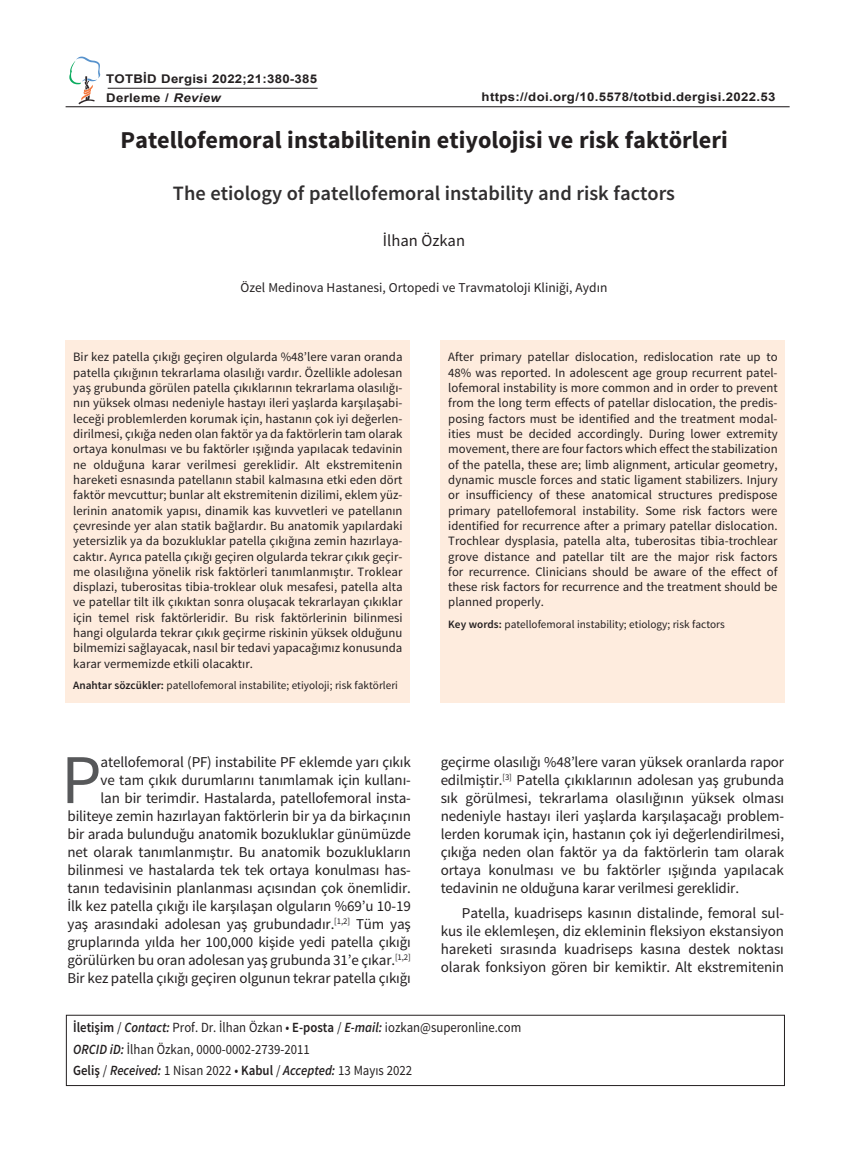
<style>
.page{position:relative;width:851px;height:1149px;background:#fff}
.page>*{position:absolute;margin:0;border:0;box-sizing:border-box;transform-origin:0 0}
.t1{font:69.9px "Source Sans Pro";color:#57585a}
.t2{font:700 24.15px "Source Sans Pro";color:#231f20}
.t3{font:600 20.4px "Source Sans Pro";color:#312f30}
.t4{font:16.5px "Source Sans Pro";color:#231f20}
.t5{font:15px/18px "Source Sans Pro";letter-spacing:-.01em;color:#231f20;text-align:justify}
.t6{font:14.1px/21.8px "Source Sans Pro";color:#231f20;scale:.91 1}
.t7{font:13.5px "Source Sans Pro";color:#231f20}
.t8{font:12.75px/15.3px "Source Sans Pro";color:#231f20;text-align:justify}
.t9{font:700 12px/18.8px "Arial";letter-spacing:.025em;color:#231f20;scale:1.1 1}
.t10{font:11.25px "Source Sans Pro";color:#231f20}
.s1{font-style:italic}
.s2{font-weight:600}
.s3{font-weight:600;font-style:italic}
</style>
<div class="page">
<div style="left:440px;top:340px;width:345px;height:362px;background:#feecde"></div>
<div style="left:66px;top:340px;width:344px;height:362px;background:#feecde"></div>
<svg style="left:69px;top:57px;width:31px;height:47px"></svg>
<hr style="left:108px;top:88px;width:209px;height:1px;background:#231f20">
<hr style="left:66px;top:106px;width:723px;height:1px;background:#231f20">
<div style="left:66px;top:1014px;width:718px;height:71px;border:1px solid #231f20"></div>
<p class="t9" style="left:106px;top:70px;width:193px">TOTBİD Dergisi 2022;21:380-385<br>Derleme / <span class="s1">Review</span></p>
<p class="t9" style="left:481px;top:88px;width:268px">https://doi.org/10.5578/totbid.dergisi.2022.53</p>
<h2 class="t2" style="left:120px;top:124px;width:608px">Patellofemoral instabilitenin etiyolojisi ve risk faktörleri</h2>
<h3 class="t3" style="left:173px;top:180px;width:503px">The etiology of patellofemoral instability and risk factors</h3>
<p class="t4" style="left:383px;top:230px;width:84px">İlhan Özkan</p>
<p class="t7" style="left:240px;top:279px;width:368px">Özel Medinova Hastanesi, Ortopedi ve Travmatoloji Kliniği, Aydın</p>
<p class="t8" style="left:73px;top:349px;width:331px">Bir kez patella çıkığı geçiren olgularda %48’lere varan oranda patella çıkığının tekrarlama olasılığı vardır. Özellikle adolesan yaş grubunda görülen patella çıkıklarının tekrarlama olasılığı&shy;nın yüksek olması nedeniyle hastayı ileri yaşlarda karşılaşabi&shy;leceği problemlerden korumak için, hastanın çok iyi değerlen&shy;dirilmesi, çıkığa neden olan faktör ya da faktörlerin tam olarak ortaya konulması ve bu faktörler ışığında yapılacak tedavinin ne olduğuna karar verilmesi gereklidir. Alt ekstremitenin hareketi esnasında patellanın stabil kalmasına etki eden dört faktör mevcuttur; bunlar alt ekstremitenin dizilimi, eklem yüz&shy;lerinin anatomik yapısı, dinamik kas kuvvetleri ve patellanın çevresinde yer alan statik bağlardır. Bu anatomik yapılardaki yetersizlik ya da bozukluklar patella çıkığına zemin hazırlaya&shy;caktır. Ayrıca patella çıkığı geçiren olgularda tekrar çıkık geçir&shy;me olasılığına yönelik risk faktörleri tanımlanmıştır. Troklear displazi, tuberositas tibia-troklear oluk mesafesi, patella alta ve patellar tilt ilk çıkıktan sonra oluşacak tekrarlayan çıkıklar için temel risk faktörleridir. Bu risk faktörlerinin bilinmesi hangi olgularda tekrar çıkık geçirme riskinin yüksek olduğunu bilmemizi sağlayacak, nasıl bir tedavi yapacağımız konusunda karar vermemizde etkili olacaktır.</p>
<p class="t10" style="left:73px;top:678px;width:326px"><span class="s2">Anahtar sözcükler:</span> patellofemoral instabilite; etiyoloji; risk faktörleri</p>
<p class="t8" style="left:448px;top:349px;width:331px">After primary patellar dislocation, redislocation rate up to 48% was reported. In adolescent age group recurrent patel&shy;lofemoral instability is more common and in order to prevent from the long term effects of patellar dislocation, the predis&shy;posing factors must be identified and the treatment modal&shy;ities must be decided accordingly. During lower extremity movement, there are four factors which effect the stabilization of the patella, these are; limb alignment, articular geometry, dynamic muscle forces and static ligament stabilizers. Injury or insufficiency of these anatomical structures predispose primary patellofemoral instability. Some risk factors were identified for recurrence after a primary patellar dislocation.<br>Trochlear dysplasia, patella alta, tuberositas tibia-trochlear grove distance and patellar tilt are the major risk factors for recurrence. Clinicians should be aware of the effect of these risk factors for recurrence and the treatment should be planned properly.</p>
<p class="t10" style="left:448px;top:617px;width:278px"><span class="s2">Key words:</span> patellofemoral instability; etiology; risk factors</p>
<p class="t5" style="left:67px;top:753px;width:345px;text-align:right">atellofemoral (PF) instabilite PF eklemde yarı çıkık<br>ve tam çıkık durumlarını tanımlamak için kullanı-<br>lan bir terimdir. Hastalarda, patellofemoral insta&shy;biliteye zemin hazırlayan faktörlerin bir ya da birkaçının bir arada bulunduğu anatomik bozukluklar günümüzde net olarak tanımlanmıştır. Bu anatomik bozuklukların bilinmesi ve hastalarda tek tek ortaya konulması has&shy;tanın tedavisinin planlanması açısından çok önemlidir.<br>İlk kez patella çıkığı ile karşılaşan olguların %69’u 10-19 yaş arasındaki adolesan yaş grubundadır.<sup>[1,2]</sup> Tüm yaş gruplarında yılda her 100,000 kişide yedi patella çıkığı görülürken bu oran adolesan yaş grubunda 31’e çıkar.<sup>[1,2] </sup>Bir kez patella çıkığı geçiren olgunun tekrar patella çıkığı</p>
<p class="t5" style="left:440px;top:753px;width:345px">geçirme olasılığı %48’lere varan yüksek oranlarda rapor edilmiştir.<sup>[3]</sup> Patella çıkıklarının adolesan yaş grubunda sık görülmesi, tekrarlama olasılığının yüksek olması nedeniyle hastayı ileri yaşlarda karşılaşacağı problem&shy;lerden korumak için, hastanın çok iyi değerlendirilmesi, çıkığa neden olan faktör ya da faktörlerin tam olarak ortaya konulması ve bu faktörler ışığında yapılacak tedavinin ne olduğuna karar verilmesi gereklidir.</p>
<h1 class="t1" style="left:61px;top:736px;width:41px">P</h1>
<p class="t5" style="left:440px;top:903px;width:345px;text-indent:21px">Patella, kuadriseps kasının distalinde, femoral sul&shy;kus ile eklemleşen, diz ekleminin fleksiyon ekstansiyon hareketi sırasında kuadriseps kasına destek noktası olarak fonksiyon gören bir kemiktir. Alt ekstremitenin</p>
<p class="t6" style="left:73px;top:1016px;width:494px"><span class="s2">İletişim</span> / <span class="s3">Contact:</span> Prof. Dr. İlhan Özkan • <span class="s2">E-posta</span> / <span class="s3">E-mail:</span> iozkan@superonline.com<br><span class="s3">ORCID iD:</span> İlhan Özkan, 0000-0002-2739-2011<br><span class="s2">Geliş</span> / <span class="s3">Received:</span> 1 Nisan 2022 • <span class="s2">Kabul</span> / <span class="s3">Accepted:</span> 13 Mayıs 2022</p>
</div>
